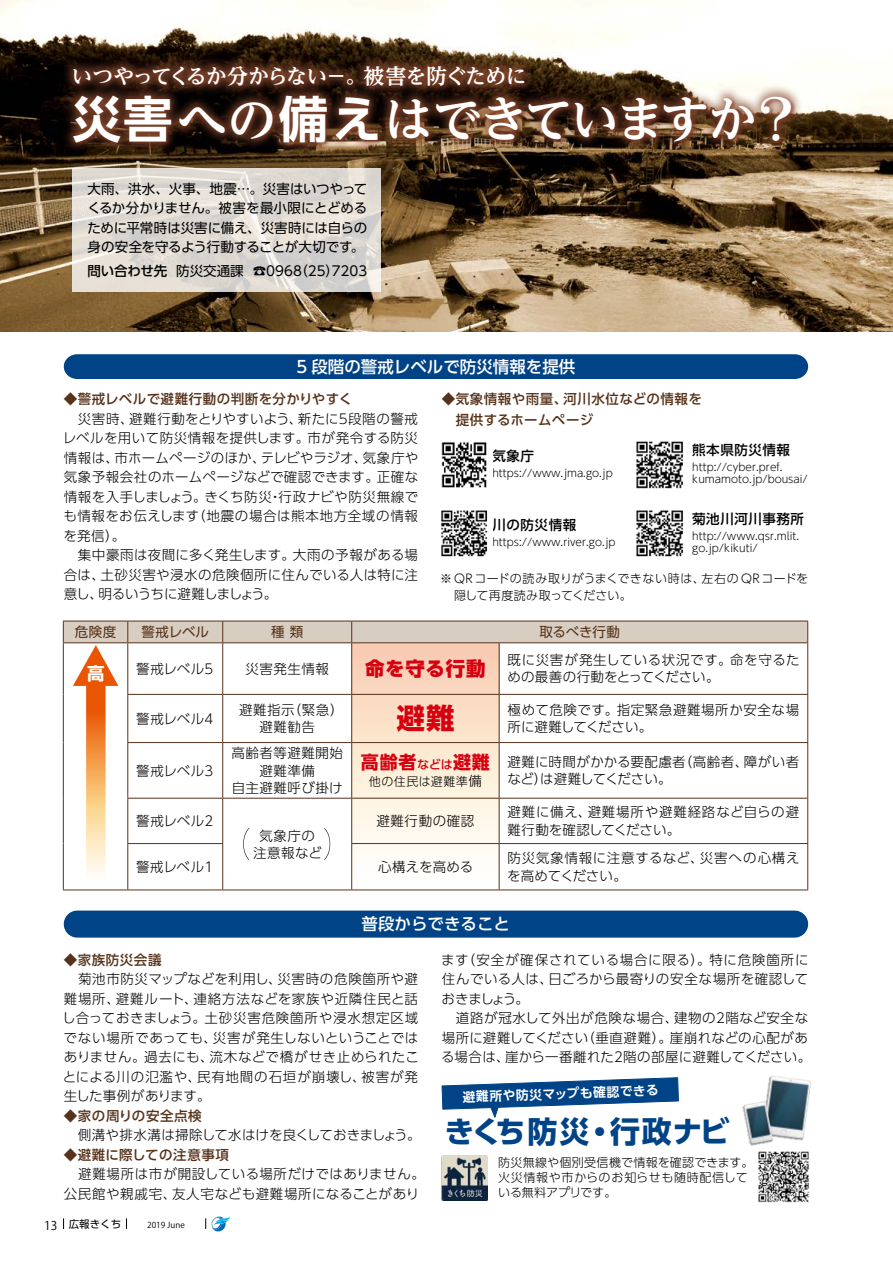
<style>
.page{position:relative;width:893px;height:1263px;background:#fff}
.page>*{position:absolute;margin:0;border:0;box-sizing:border-box;transform-origin:0 0}
.t1{font:700 49.5px "UD Reimin Pro";letter-spacing:-.06em;color:#fff}
.t2{font:700 30px "UD Shin Go Pro";letter-spacing:.03em;color:#004386}
.t3{font:700 28.5px "UD Shin Go Pro";color:#d7000f}
.t4{font:700 21px "UD Reimin Pro";letter-spacing:-.04em;color:#fff}
.t5{font:800 19.5px "UD Shin Go Pro";letter-spacing:.04em;color:#d7000f}
.t6{font:700 18px "UD Shin Go Pro";color:#d7000f}
.t7{font:700 17.4px "UD Shin Go Pro";color:#fff}
.t8{font:500 16.5px "UD Shin Go Pro";color:#fff}
.t9{font:300 13.5px/19.5px "UD Shin Go Pro";letter-spacing:.035em;color:#000}
.t10{font:13.5px/19.5px "UD Shin Go Pro";color:#000;text-align:justify}
.t11{font:500 13.5px/20.2px "UD Shin Go Pro";letter-spacing:.04em;color:#56321a}
.t12{font:300 13.5px/17.2px "UD Shin Go Pro";letter-spacing:.015em;color:#000}
.t13{font:300 13.5px/17.2px "UD Shin Go Pro";letter-spacing:.055em;color:#000}
.t14{font:300 13.5px "UD Shin Go Pro";letter-spacing:.01em;color:#000}
.t15{font:500 13.5px "UD Shin Go Pro";letter-spacing:.04em;color:#000}
.t16{font:13.5px "UD Shin Go Pro";letter-spacing:-.005em;color:#56321a}
.t17{font:700 12.75px "UD Shin Go Pro De";color:#fff}
.t18{font:300 12px/15px "UD Shin Go Pro";letter-spacing:.03em;color:#000}
.t19{font:300 10.5px/12px "UD Shin Go Pro";color:#000}
.t20{font:10.5px "UD Shin Go Pro";color:#000}
.t21{font:8.25px "Koz Go Pr 6 N";color:#000}
.s1{font-family:"UD Shin Go Pro De"}
.s2{font-family:"HGP Mincho E";font-weight:400}
.s3{font-weight:500}
.s4{font-weight:500;font-size:12px}
.s5{font-size:13.5px}
.s6{font-family:"Koz Go Pr 6 N";font-size:12px}
</style>
<div class="page">
<img style="left:0;top:0;width:893px;height:332px">
<div style="left:62px;top:53px;width:474px;height:44px;background:#8e4d31;opacity:.8"></div>
<div style="left:62px;top:83px;width:741px;height:71px;background:#8e4d31;opacity:.8"></div>
<svg style="left:72px;top:168px;width:309px;height:123px;background:#dfdad4"></svg>
<div style="left:64px;top:910px;width:744px;height:28px;background:#004386;border-radius:14px"></div>
<hr style="left:63px;top:843px;width:1px;height:46px;background:#56321a">
<hr style="left:63px;top:889px;width:65px;height:1px;background:#56321a">
<hr style="left:127px;top:844px;width:1px;height:45px;background:#56321a">
<hr style="left:222px;top:844px;width:1px;height:45px;background:#56321a">
<hr style="left:351px;top:844px;width:1px;height:45px;background:#56321a">
<hr style="left:499px;top:844px;width:1px;height:45px;background:#56321a">
<hr style="left:807px;top:844px;width:1px;height:45px;background:#56321a">
<hr style="left:128px;top:889px;width:95px;height:1px;background:#56321a">
<hr style="left:223px;top:889px;width:129px;height:1px;background:#56321a">
<hr style="left:352px;top:889px;width:147px;height:1px;background:#56321a">
<hr style="left:499px;top:889px;width:309px;height:1px;background:#56321a">
<svg style="left:441px;top:1077px;width:238px;height:41px"></svg>
<img style="left:766px;top:1076px;width:45px;height:65px">
<img style="left:742px;top:1097px;width:32px;height:49px">
<div style="left:64px;top:354px;width:744px;height:25px;background:#004386"></div>
<svg style="left:63px;top:621px;width:745px;height:262px"></svg>
<img style="left:441px;top:510px;width:47px;height:47px">
<img style="left:441px;top:442px;width:46px;height:46px">
<img style="left:636px;top:441px;width:48px;height:48px">
<img style="left:636px;top:510px;width:48px;height:47px">
<img style="left:758px;top:1151px;width:51px;height:52px">
<img style="left:442px;top:1155px;width:45px;height:46px">
<svg style="left:205px;top:1216px;width:25px;height:16px"></svg>
<h3 class="t4" style="left:72px;top:58px;width:457px">いつやってくるか分からない－。被害を防ぐために</h3>
<h1 class="t1" style="left:72px;top:78px;width:730px"><span class="s1">災害</span>への<span class="s1">備え</span>はできていますか<span class="s2">？</span></h1>
<p class="t10" style="left:88px;top:178px;width:281px">大雨、洪水、火事、地震…。災害はいつやってくるか分かりません。被害を最小限にとどめるために平常時は災害に備え、災害時には自らの身の安全を守るよう行動することが大切です。</p>
<p class="t10" style="left:88px;top:261px;width:281px"><span class="s3">問い合わせ先</span> 防災交通課 ☎0968（25）7203</p>
<p class="t8" style="left:296px;top:353px;width:281px">5 段階の警戒レベルで防災情報を提供</p>
<p class="t11" style="left:64px;top:389px;width:290px">◆警戒レベルで避難行動の判断を分かりやすく</p>
<p class="t9" style="left:63px;top:408px;width:357px">　災害時、避難行動をとりやすいよう、新たに5段階の警戒レベルを用いて防災情報を提供します。市が発令する防災情報は、市ホームページのほか、テレビやラジオ、気象庁や気象予報会社のホームページなどで確認できます。正確な情報を入手しましょう。きくち防災・行政ナビや防災無線でも情報をお伝えします（地震の場合は熊本地方全域の情報を発信）。<br>　集中豪雨は夜間に多く発生します。大雨の予報がある場合は、土砂災害や浸水の危険個所に住んでいる人は特に注意し、明るいうちに避難しましょう。</p>
<p class="t11" style="left:442px;top:389px;width:262px">◆気象情報や雨量、河川水位などの情報を　提供するホームページ</p>
<p class="t15" style="left:692px;top:439px;width:99px">熊本県防災情報</p>
<p class="t15" style="left:492px;top:445px;width:43px">気象庁</p>
<p class="t19" style="left:492px;top:466px;width:122px">https://www.jma.go.jp</p>
<p class="t19" style="left:692px;top:460px;width:117px">http://cyber.pref. kumamoto.jp/bousai/</p>
<p class="t15" style="left:692px;top:508px;width:113px">菊池川河川事務所</p>
<p class="t15" style="left:492px;top:514px;width:85px">川の防災情報</p>
<p class="t19" style="left:492px;top:535px;width:125px">https://www.river.go.jp</p>
<p class="t19" style="left:692px;top:529px;width:108px">http://www.qsr.mlit. go.jp/kikuti/</p>
<p class="t18" style="left:454px;top:570px;width:356px;line-height:16.5px;text-indent:-14px">※QRコードの読み取りがうまくできない時は、左右の QRコードを隠して再度読み取ってください。</p>
<p class="t16" style="left:75px;top:621px;width:43px">危険度</p>
<p class="t16" style="left:141px;top:621px;width:69px">警戒レベル</p>
<p class="t16" style="left:271px;top:621px;width:34px">種 類</p>
<p class="t16" style="left:539px;top:621px;width:82px">取るべき行動</p>
<p class="t9" style="left:136px;top:658px;width:81px">警戒レベル５</p>
<p class="t9" style="left:245px;top:658px;width:85px">災害発生情報</p>
<h3 class="t5" style="left:365px;top:653px;width:122px">命を守る行動</h3>
<p class="t9" style="left:507px;top:651px;width:294px;line-height:17.2px">既に災害が発生している状況です。命を守るための最善の行動をとってください。</p>
<p class="t9" style="left:136px;top:708px;width:81px">警戒レベル４</p>
<p class="t9" style="left:259px;top:701px;width:86px;line-height:17.2px;text-indent:-20px">避難指示（緊急）避難勧告</p>
<h3 class="t3" style="left:396px;top:695px;width:60px">避難</h3>
<p class="t9" style="left:508px;top:701px;width:293px;line-height:17.2px">極めて危険です。指定緊急避難場所か安全な場所に避難してください。</p>
<p class="t9" style="left:136px;top:760px;width:81px">警戒レベル３</p>
<p class="t7" style="left:87px;top:659px;width:19px">高</p>
<p class="t9" style="left:231px;top:744px;width:113px;line-height:17.2px;text-align:center">高齢者等避難開始避難準備<br>自主避難呼び掛け</p>
<h3 class="t6" style="left:361px;top:747px;width:130px">高齢者<span class="s4">などは</span>避難</h3>
<p class="t12" style="left:507px;top:753px;width:293px">避難に時間がかかる要配慮者（高齢者、障がい者など）は避難してください。</p>
<p class="t18" style="left:369px;top:773px;width:114px">他の住民は避難準<span class="s5">備</span></p>
<p class="t9" style="left:377px;top:811px;width:99px">避難行動の確認</p>
<p class="t9" style="left:508px;top:803px;width:293px;line-height:17.2px">避難に備え、避難場所や避難経路など自らの避難行動を確認してください。</p>
<p class="t9" style="left:136px;top:811px;width:81px">警戒レベル２</p>
<p class="t9" style="left:253px;top:826px;width:70px;line-height:17.2px;text-align:center">気象庁の注意報など</p>
<p class="t9" style="left:136px;top:856px;width:81px">警戒レベル１</p>
<p class="t12" style="left:378px;top:858px;width:97px">心構えを高める</p>
<p class="t13" style="left:507px;top:849px;width:294px">防災気象情報に注意するなど、災害への心構えを高めてください。</p>
<p class="t8" style="left:362px;top:911px;width:150px">普段からできること</p>
<p class="t9" style="left:441px;top:949px;width:372px">ます（安全が確保されている場合に限る）。特に危険箇所に住んでいる人は、日ごろから最寄りの安全な場所を確認しておきましょう。<br>　道路が冠水して外出が危険な場合、建物の２階など安全な場所に避難してください（垂直避難）。崖崩れなどの心配がある場合は、崖から一番離れた２階の部屋に避難してください。</p>
<p class="t11" style="left:64px;top:949px;width:99px">◆家族防災会議</p>
<p class="t9" style="left:62px;top:969px;width:358px;text-align:justify">　菊池市防災マップなどを利用し、災害時の危険箇所や避難場所、避難ルート、連絡方法などを家族や近隣住民と話し合っておきましょう。土砂災害危険箇所や浸水想定区域でない場所であっても、災害が発生しないということではありません。過去にも、流木などで橋がせき止められたことによる川の氾濫や、民有地間の石垣が崩壊し、被害が発生した事例があります。</p>
<p class="t11" style="left:64px;top:1105px;width:139px">◆家の周りの安全点検</p>
<p class="t14" style="left:64px;top:1124px;width:358px">　側溝や排水溝は掃除して水はけを良くしておきましょう。</p>
<p class="t11" style="left:64px;top:1144px;width:167px">◆避難に際しての注意事項</p>
<p class="t9" style="left:64px;top:1164px;width:363px">　避難場所は市が開設している場所だけではありません。公民館や親戚宅、友人宅なども避難場所になることがあり</p>
<p class="t17" style="left:462px;top:1087px;width:198px;rotate:-2deg">避難所や防災マップも確認できる</p>
<h2 class="t2" style="left:444px;top:1107px;width:287px">きくち防災・行政ナビ</h2>
<p class="t18" style="left:498px;top:1155px;width:257px">防災無線や個別受信機で情報を確認できます。火災情報や市からのお知らせも随時配信している無料アプリです。</p>
<p class="t20" style="left:44px;top:1215px;width:79px"><span class="s6">13</span> 広報きくち</p>
<p class="t21" style="left:147px;top:1220px;width:39px">2019 June</p>
</div>
